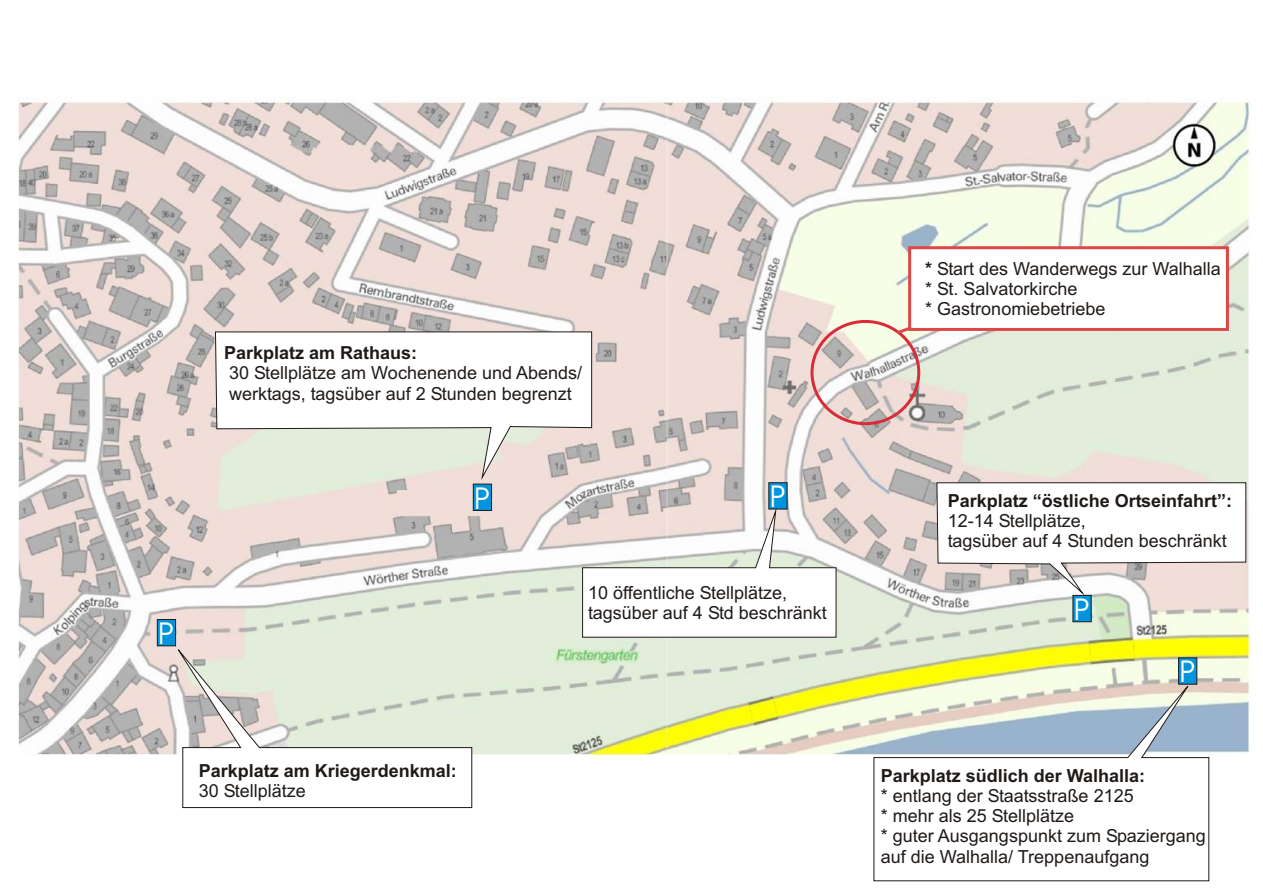
<style>
.page{position:relative;width:1263px;height:894px;background:#fff}
.page>*{position:absolute;margin:0;border:0;box-sizing:border-box;transform-origin:0 0}
.t1{font:30.3px "Avant Garde Bk BT";color:#fff}
.t2{font:18px/20.1px "Arial";color:#1f1a17}
.t3{font:700 18px "Arial";color:#1f1a17}
.s1{font-weight:700}
</style>
<div class="page">
<img style="left:18px;top:101px;width:1233px;height:654px">
<svg style="left:937px;top:482px;width:309px;height:113px"></svg>
<svg style="left:215px;top:332px;width:377px;height:147px"></svg>
<svg style="left:874px;top:682px;width:335px;height:199px"></svg>
<div style="left:769px;top:483px;width:18px;height:26px;background:#0094de"></div>
<div style="left:157px;top:619px;width:19px;height:27px;background:#0094de;border:1px solid #1f1a17"></div>
<div style="left:1178px;top:658px;width:19px;height:26px;background:#0094de;border:1px solid #1f1a17"></div>
<div style="left:1073px;top:595px;width:18px;height:27px;background:#0094de;border:1px solid #1f1a17"></div>
<div style="left:811px;top:320px;width:109px;height:105px;border:3px solid #d92b38;border-radius:50%"></div>
<svg style="left:175px;top:646px;width:297px;height:162px;fill:#e2eddc"></svg>
<svg style="left:582px;top:508px;width:254px;height:130px"></svg>
<svg style="left:893px;top:324px;width:21px;height:13px"></svg>
<div style="left:908px;top:246px;width:321px;height:85px;background:#fff;border:3px solid #de4745"></div>
<div style="left:397px;top:491px;width:121px;height:25px;background:#f2ded9"></div>
<div style="left:473px;top:484px;width:19px;height:27px;background:#0094de;border:1px solid #1f1a17"></div>
<h1 class="t1" style="left:159px;top:621px;width:17px">P</h1>
<p class="t3" style="left:224px;top:346px;width:195px">Parkplatz am Rathaus:</p>
<p class="t2" style="left:229px;top:365px;width:355px">30 Stellplätze am Wochenende und Abends/ werktags, tagsüber auf 2 Stunden begrenzt</p>
<h1 class="t1" style="left:475px;top:486px;width:17px">P</h1>
<h1 class="t1" style="left:770px;top:484px;width:17px">P</h1>
<p class="t2" style="left:588px;top:584px;width:240px">10 öffentliche Stellplätze, tagsüber auf 4 Std beschränkt</p>
<p class="t3" style="left:199px;top:764px;width:260px">Parkplatz am Kriegerdenkmal:</p>
<p class="t2" style="left:199px;top:782px;width:109px">30 Stellplätze</p>
<p class="t2" style="left:925px;top:260px;width:297px"><span class="s1">*</span> Start des Wanderwegs zur Walhalla * St. Salvatorkirche<br>* Gastronomiebetriebe</p>
<p class="t3" style="left:948px;top:494px;width:286px">Parkplatz “östliche Ortseinfahrt”:</p>
<p class="t2" style="left:948px;top:512px;width:281px">12-14 Stellplätze,<br>tagsüber auf 4 Stunden beschränkt</p>
<h1 class="t1" style="left:1074px;top:597px;width:17px">P</h1>
<h1 class="t1" style="left:1180px;top:659px;width:17px">P</h1>
<p class="t3" style="left:881px;top:769px;width:266px">Parkplatz südlich der Walhalla:</p>
<p class="t2" style="left:881px;top:788px;width:327px">* entlang der Staatsstraße 2125<br>* mehr als 25 Stellplätze<br>* guter Ausgangspunkt zum Spaziergang auf die Walhalla/ Treppenaufgang</p>
</div>
